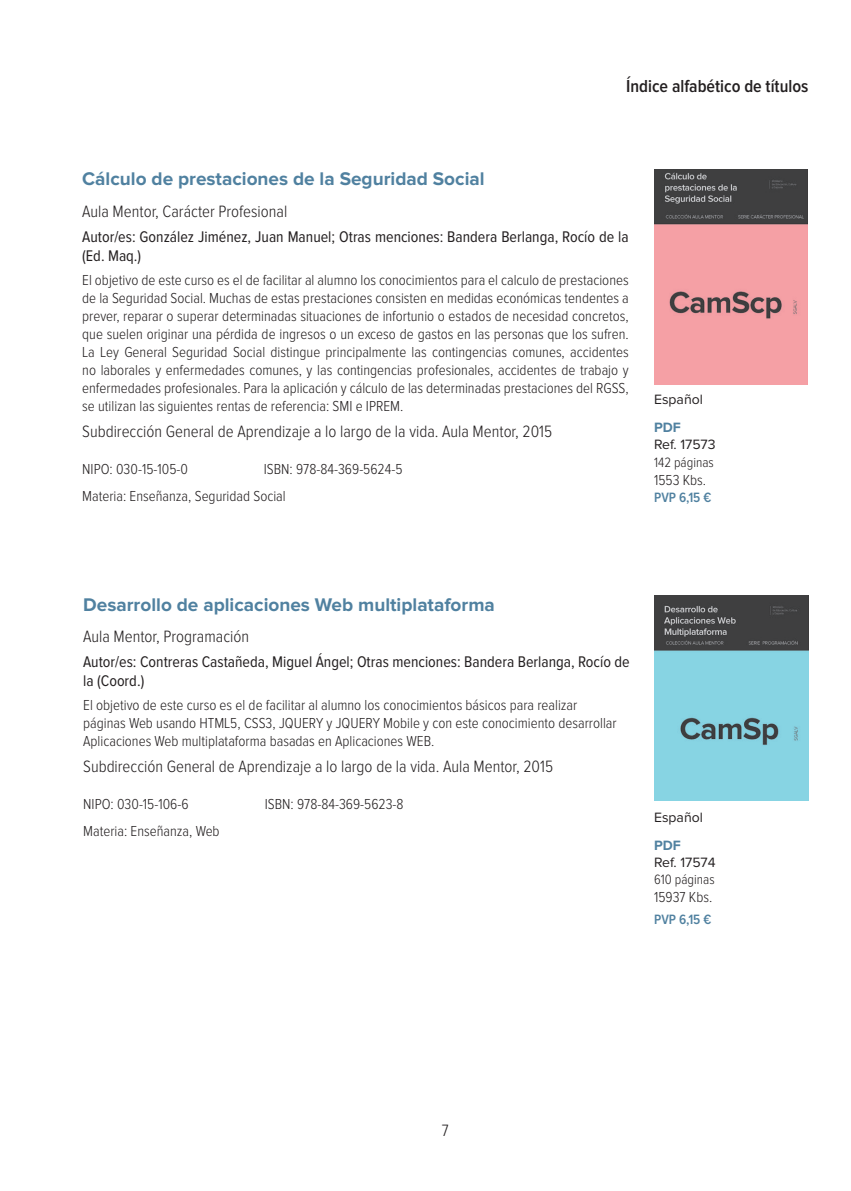
<style>
.page{position:relative;width:851px;height:1191px;background:#fff}
.page>*{position:absolute;margin:0;border:0;box-sizing:border-box;transform-origin:0 0}
._01-TÍTULO{font:700 19px "Proxima Nova";color:#5081a0}
.t1{font:600 18px "Proxima Nova Cond";color:#231f20}
._04-EDITOR{font:300 17px "Proxima Nova Cond";color:#231f20}
._08_Colección_y_seri{font:300 17px "Proxima Nova Cond";color:#231f20}
._02-AUTOR{font:16px/19.2px "Proxima Nova Cond";color:#231f20}
._03-RESUMEN{font:300 15px/18px "Proxima Nova Cond";color:#231f20;text-align:justify}
._05_MATERIA{font:300 15px/18px "Proxima Nova Cond";color:#231f20}
._05-NIPO{font:300 15px "Proxima Nova Cond";color:#231f20}
._06_REFERENCIA{font:14px "Proxima Nova";color:#231f20}
._07_PRECIO{font:600 14px "Proxima Nova Cond";color:#5081a0}
._06_IDIOMA{font:14px "Proxima Nova";color:#231f20}
._06_OTROS{font:300 14px "Proxima Nova Cond";color:#231f20}
._05_MATERIA-2{font:300 14px "Proxima Nova Cond";color:#231f20}
._06_SOPORTE{font:700 14px "Proxima Nova";color:#5081a0}
</style>
<div class="page">
<img style="left:654px;top:596px;width:154px;height:205px">
<img style="left:654px;top:170px;width:153px;height:214px">
<p class="t1" style="left:626px;top:78px;width:184px">Índice alfabético de títulos</p>
<p class="_01-TÍTULO" style="left:82px;top:170px;width:404px">Cálculo de prestaciones de la Seguridad Social</p>
<p class="_08_Colección_y_seri" style="left:82px;top:203px;width:206px">Aula Mentor, Carácter Profesional</p>
<p class="_02-AUTOR" style="left:82px;top:227px;width:548px">Autor/es: González Jiménez, Juan Manuel; Otras menciones: Bandera Berlanga, Rocío de la (Ed. Maq.)</p>
<p class="_03-RESUMEN" style="left:82px;top:271px;width:548px">El objetivo de este curso es el de facilitar al alumno los conocimientos para el calculo de prestaciones de la Seguridad Social. Muchas de estas prestaciones consisten en medidas económicas tendentes a prever, reparar o superar determinadas situaciones de infortunio o estados de necesidad concretos, que suelen originar una pérdida de ingresos o un exceso de gastos en las personas que los sufren.<br>La Ley General Seguridad Social distingue principalmente las contingencias comunes, accidentes no laborales y enfermedades comunes, y las contingencias profesionales, accidentes de trabajo y enfermedades profesionales. Para la aplicación y cálculo de las determinadas prestaciones del RGSS, se utilizan las siguientes rentas de referencia: SMI e IPREM.</p>
<p class="_04-EDITOR" style="left:82px;top:423px;width:471px">Subdirección General de Aprendizaje a lo largo de la vida. Aula Mentor, 2015</p>
<p class="_05-NIPO" style="left:82px;top:462px;width:107px">NIPO: 030-15-105-0</p>
<p class="_05-NIPO" style="left:264px;top:462px;width:140px">ISBN: 978-84-369-5624-5</p>
<p class="_05_MATERIA" style="left:82px;top:487px;width:205px">Materia: Enseñanza, Seguridad Social</p>
<p class="_06_IDIOMA" style="left:654px;top:393px;width:50px">Español</p>
<p class="_06_SOPORTE" style="left:654px;top:421px;width:28px">PDF</p>
<p class="_06_REFERENCIA" style="left:654px;top:438px;width:63px">Ref. 17573</p>
<p class="_05_MATERIA-2" style="left:654px;top:456px;width:61px">142 páginas</p>
<p class="_05_MATERIA" style="left:654px;top:472px;width:54px">1553 Kbs.</p>
<p class="_07_PRECIO" style="left:654px;top:491px;width:59px">PVP 6,15 €</p>
<p class="_01-TÍTULO" style="left:83px;top:595px;width:413px">Desarrollo de aplicaciones Web multiplataforma</p>
<p class="_08_Colección_y_seri" style="left:83px;top:629px;width:167px">Aula Mentor, Programación</p>
<p class="_02-AUTOR" style="left:83px;top:653px;width:548px">Autor/es: Contreras Castañeda, Miguel Ángel; Otras menciones: Bandera Berlanga, Rocío de la (Coord.)</p>
<p class="_05_MATERIA" style="left:83px;top:696px;width:535px">El objetivo de este curso es el de facilitar al alumno los conocimientos básicos para realizar páginas Web usando HTML5, CSS3, JQUERY y JQUERY Mobile y con este conocimiento desarrollar<br>Aplicaciones Web multiplataforma basadas en Aplicaciones WEB.</p>
<p class="_04-EDITOR" style="left:83px;top:758px;width:471px">Subdirección General de Aprendizaje a lo largo de la vida. Aula Mentor, 2015</p>
<p class="_05-NIPO" style="left:83px;top:797px;width:107px">NIPO: 030-15-106-6</p>
<p class="_05-NIPO" style="left:265px;top:797px;width:140px">ISBN: 978-84-369-5623-8</p>
<p class="_05_MATERIA" style="left:83px;top:822px;width:138px">Materia: Enseñanza, Web</p>
<p class="_06_IDIOMA" style="left:654px;top:811px;width:50px">Español</p>
<p class="_06_SOPORTE" style="left:654px;top:839px;width:28px">PDF</p>
<p class="_06_REFERENCIA" style="left:654px;top:856px;width:63px">Ref. 17574</p>
<p class="_06_OTROS" style="left:654px;top:872px;width:62px">610 páginas</p>
<p class="_03-RESUMEN" style="left:654px;top:888px;width:60px">15937 Kbs.</p>
<p class="_07_PRECIO" style="left:654px;top:913px;width:59px">PVP 6,15 €</p>
<p class="_04-EDITOR" style="left:442px;top:1122px;width:8px">7</p>
</div>
